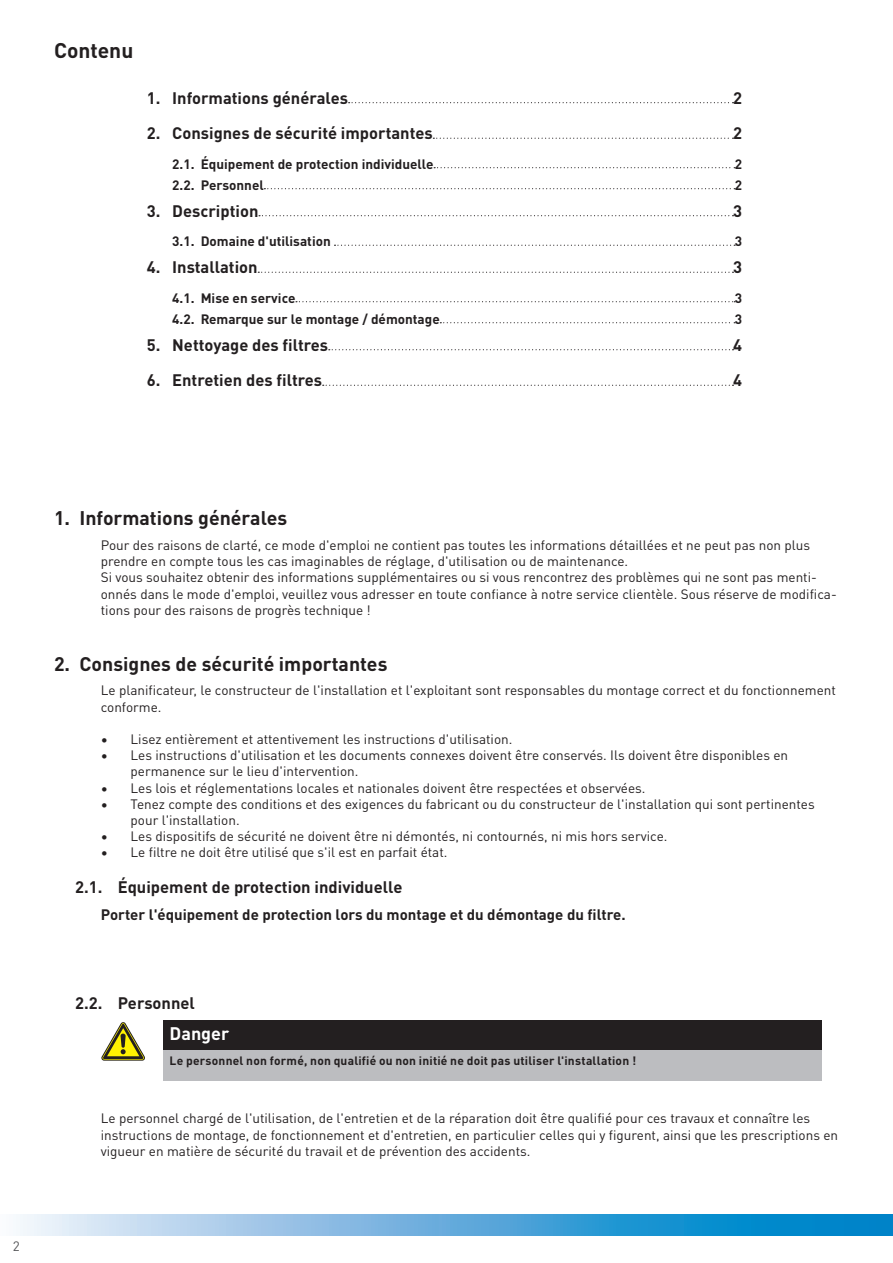
<style>
.page{position:relative;width:893px;height:1263px;background:#fff}
.page>*{position:absolute;margin:0;border:0;box-sizing:border-box;transform-origin:0 0}
.t1{font:700 21px "DIN Pro";color:#231f20}
.t2{font:700 19.5px "DIN Pro";color:#231f20}
.t3{font:700 18px "DIN Pro";color:#fff}
.t4{font:700 16.5px "DIN Pro";color:#231f20}
.t5{font:700 15px "DIN Pro";color:#231f20}
.t6{font:13.5px/16.2px "DIN Pro";color:#231f20}
.t7{font:700 13.5px "DIN Pro";color:#231f20}
.t8{font:13.5px "DIN Pro";color:#57585a}
.t9{font:700 12px "DIN Pro";letter-spacing:.015em;color:#231f20}
</style>
<div class="page">
<svg style="left:20px;top:1214px;width:873px;height:21px;background:#63afdd"></svg>
<svg style="left:349px;top:102px;width:384px;height:1px"></svg>
<svg style="left:433px;top:138px;width:300px;height:1px"></svg>
<svg style="left:434px;top:167px;width:301px;height:1px"></svg>
<svg style="left:264px;top:188px;width:471px;height:1px"></svg>
<svg style="left:259px;top:215px;width:474px;height:1px"></svg>
<svg style="left:334px;top:245px;width:401px;height:1px"></svg>
<svg style="left:258px;top:272px;width:475px;height:1px"></svg>
<svg style="left:296px;top:301px;width:439px;height:1px"></svg>
<svg style="left:440px;top:322px;width:295px;height:1px"></svg>
<svg style="left:329px;top:349px;width:404px;height:1px"></svg>
<svg style="left:323px;top:385px;width:410px;height:1px"></svg>
<div style="left:163px;top:1020px;width:659px;height:30px;background:#231f20"></div>
<div style="left:163px;top:1050px;width:659px;height:30px;background:#bcbdc0"></div>
<svg style="left:102px;top:1022px;width:43px;height:38px"></svg>
<h1 class="t1" style="left:54px;top:34px;width:81px">Contenu</h1>
<p class="t4" style="left:147px;top:85px;width:203px">1. Informations générales</p>
<p class="t4" style="left:733px;top:85px;width:10px">2</p>
<p class="t4" style="left:147px;top:120px;width:288px">2. Consignes de sécurité importantes</p>
<p class="t4" style="left:733px;top:120px;width:10px">2</p>
<p class="t7" style="left:172px;top:153px;width:263px">2.1. Équipement de protection individuelle</p>
<p class="t7" style="left:735px;top:153px;width:9px">2</p>
<p class="t7" style="left:172px;top:174px;width:93px">2.2. Personnel</p>
<p class="t7" style="left:735px;top:174px;width:9px">2</p>
<p class="t4" style="left:147px;top:198px;width:113px">3. Description</p>
<p class="t4" style="left:733px;top:198px;width:10px">3</p>
<p class="t7" style="left:172px;top:231px;width:160px">3.1. Domaine d'utilisation</p>
<p class="t7" style="left:735px;top:231px;width:9px">3</p>
<p class="t4" style="left:147px;top:254px;width:112px">4. Installation</p>
<p class="t4" style="left:733px;top:254px;width:10px">3</p>
<p class="t7" style="left:172px;top:287px;width:125px">4.1. Mise en service</p>
<p class="t7" style="left:735px;top:287px;width:9px">3</p>
<p class="t7" style="left:172px;top:308px;width:269px">4.2. Remarque sur le montage / démontage</p>
<p class="t7" style="left:735px;top:308px;width:9px">3</p>
<p class="t4" style="left:147px;top:332px;width:183px">5. Nettoyage des filtres</p>
<p class="t4" style="left:733px;top:332px;width:10px">4</p>
<p class="t4" style="left:147px;top:367px;width:177px">6. Entretien des filtres</p>
<p class="t4" style="left:733px;top:367px;width:10px">4</p>
<p class="t8" style="left:13px;top:1236px;width:9px">2</p>
<h2 class="t2" style="left:54px;top:503px;width:235px">1. Informations générales</h2>
<p class="t6" style="left:101px;top:536px;width:737px">Pour des raisons de clarté, ce mode d'emploi ne contient pas toutes les informations détaillées et ne peut pas non plus prendre en compte tous les cas imaginables de réglage, d'utilisation ou de maintenance.<br>Si vous souhaitez obtenir des informations supplémentaires ou si vous rencontrez des problèmes qui ne sont pas menti&shy;onnés dans le mode d'emploi, veuillez vous adresser en toute confiance à notre service clientèle. Sous réserve de modifica&shy;tions pour des raisons de progrès technique !</p>
<h2 class="t2" style="left:54px;top:648px;width:335px">2. Consignes de sécurité importantes</h2>
<p class="t6" style="left:101px;top:681px;width:737px">Le planificateur, le constructeur de l'installation et l'exploitant sont responsables du montage correct et du fonctionnement conforme.</p>
<p class="t6" style="left:101px;top:730px;width:413px">• Lisez entièrement et attentivement les instructions d'utilisation.</p>
<p class="t6" style="left:131px;top:746px;width:659px;text-indent:-30px">• Les instructions d'utilisation et les documents connexes doivent être conservés. Ils doivent être disponibles en permanence sur le lieu d'intervention.</p>
<p class="t6" style="left:101px;top:779px;width:546px">• Les lois et réglementations locales et nationales doivent être respectées et observées.</p>
<p class="t6" style="left:131px;top:795px;width:686px;text-indent:-30px">• Tenez compte des conditions et des exigences du fabricant ou du constructeur de l'installation qui sont pertinentes pour l'installation.</p>
<p class="t6" style="left:101px;top:827px;width:568px">• Les dispositifs de sécurité ne doivent être ni démontés, ni contournés, ni mis hors service.</p>
<p class="t6" style="left:101px;top:843px;width:348px">• Le filtre ne doit être utilisé que s'il est en parfait état.</p>
<p class="t4" style="left:75px;top:874px;width:329px">2.1. Équipement de protection individuelle</p>
<p class="t5" style="left:101px;top:903px;width:526px">Porter l'équipement de protection lors du montage et du démontage du filtre.</p>
<p class="t4" style="left:75px;top:990px;width:121px">2.2. Personnel</p>
<h3 class="t3" style="left:169px;top:1019px;width:61px">Danger</h3>
<p class="t9" style="left:169px;top:1051px;width:468px">Le personnel non formé, non qualifié ou non initié ne doit pas utiliser l'installation !</p>
<p class="t6" style="left:101px;top:1109px;width:739px">Le personnel chargé de l'utilisation, de l'entretien et de la réparation doit être qualifié pour ces travaux et connaître les instructions de montage, de fonctionnement et d'entretien, en particulier celles qui y figurent, ainsi que les prescriptions en vigueur en matière de sécurité du travail et de prévention des accidents.</p>
</div>
